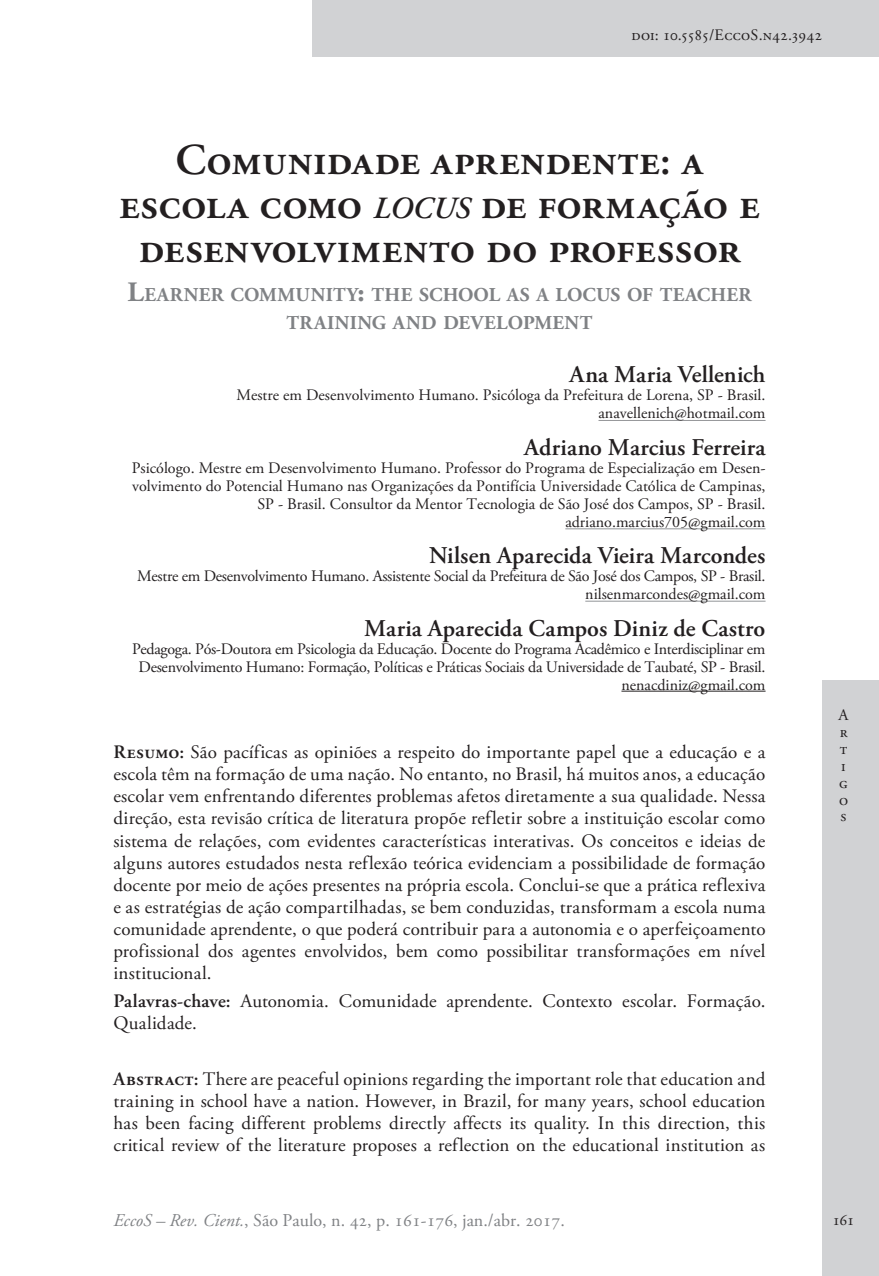
<style>
.page{position:relative;width:879px;height:1276px;background:#fff}
.page>*{position:absolute;margin:0;border:0;box-sizing:border-box;transform-origin:0 0}
.Ec_Titulo{font:600 44px/44px "Adobe Garamond Pro";color:#231f20;text-align:center}
.Ec_Autor{font:600 24px "Adobe Garamond Pro";color:#231f20}
.Ec_Titulo_inglês{font:700 19.6px/28px "Adobe Garamond Pro";letter-spacing:.02em;color:#808285;text-align:center}
.Ec_a_resumo{font:19px/22.2px "Adobe Garamond Pro";letter-spacing:.005em;color:#231f20;text-align:justify}
.t1{font:18px "Adobe Garamond Pro";color:#808285}
.Ec_Autor_creditos{font:16px/18px "Adobe Garamond Pro";color:#231f20;text-align:right}
.Ec_Autor_creditos-2{font:16px/18px "Adobe Garamond Pro";letter-spacing:-.02em;color:#231f20;text-align:center}
.Ec_xxCantoSsups{font:16px "Adobe Garamond Pro";letter-spacing:.005em;color:#231f20}
.Ec_zxPaginador{font:16px/16.8px "Adobe Garamond Pro";color:#231f20}
.s1{font-style:italic;font-size:30.8px}
.s2{font-size:28px}
.s3{font-weight:600}
.s4{font-style:italic}
</style>
<div class="page">
<div style="left:312px;top:0;width:567px;height:57px;background:#d1d2d4"></div>
<div style="left:822px;top:680px;width:57px;height:596px;background:#d1d2d4"></div>
<hr style="left:598px;top:420px;width:167px;height:1px;background:#939598">
<hr style="left:565px;top:528px;width:200px;height:1px;background:#939598">
<hr style="left:585px;top:601px;width:180px;height:1px;background:#939598">
<hr style="left:621px;top:691px;width:144px;height:1px;background:#231f20">
<p class="Ec_xxCantoSsups" style="left:631px;top:25px;width:192px">doi: 10.5585/EccoS.n42.3942</p>
<p class="Ec_Titulo" style="left:119px;top:138px;width:642px">Comunidade aprendente: a escola como <span class="s1">LOCUS</span> de formação e desenvolvimento do professor</p>
<p class="Ec_Titulo_inglês" style="left:127px;top:281px;width:625px"><span class="s2">L</span>EARNER COMMUNITY<span class="s2">:</span> THE SCHOOL AS A LOCUS OF TEACHER<br>TRAINING AND DEVELOPMENT</p>
<p class="Ec_Autor" style="left:569px;top:361px;width:197px">Ana Maria Vellenich</p>
<p class="Ec_Autor_creditos" style="left:236px;top:387px;width:530px">Mestre em Desenvolvimento Humano. Psicóloga da Prefeitura de Lorena, SP - Brasil.</p>
<p class="Ec_Autor_creditos" style="left:598px;top:405px;width:169px">anavellenich@hotmail.com</p>
<p class="Ec_Autor" style="left:524px;top:433px;width:243px">Adriano Marcius Ferreira</p>
<p class="Ec_Autor_creditos" style="left:132px;top:459px;width:635px">Psicólogo. Mestre em Desenvolvimento Humano. Professor do Programa de Especialização em Desen&shy;volvimento do Potencial Humano nas Organizações da Pontifícia Universidade Católica de Campinas,<br>SP - Brasil. Consultor da Mentor Tecnologia de São José dos Campos, SP - Brasil.</p>
<p class="Ec_Autor_creditos" style="left:565px;top:513px;width:202px">adriano.marcius705@gmail.com</p>
<p class="Ec_Autor" style="left:429px;top:542px;width:338px">Nilsen Aparecida Vieira Marcondes</p>
<p class="Ec_Autor_creditos-2" style="left:137px;top:567px;width:630px">Mestre em Desenvolvimento Humano. Assistente Social da Prefeitura de São José dos Campos, SP - Brasil.</p>
<p class="Ec_Autor_creditos" style="left:585px;top:585px;width:182px">nilsenmarcondes@gmail.com</p>
<p class="Ec_Autor" style="left:364px;top:614px;width:403px">Maria Aparecida Campos Diniz de Castro</p>
<p class="Ec_Autor_creditos-2" style="left:132px;top:640px;width:635px">Pedagoga. Pós-Doutora em Psicologia da Educação. Docente do Programa Acadêmico e Interdisciplinar em<br>Desenvolvimento Humano: Formação, Políticas e Práticas Sociais da Universidade de Taubaté, SP - Brasil.</p>
<p class="Ec_Autor_creditos" style="left:621px;top:676px;width:146px">nenacdiniz@gmail.com</p>
<p class="Ec_a_resumo" style="left:113px;top:741px;width:654px"><span class="s3">Resumo:</span> São pacíficas as opiniões a respeito do importante papel que a educação e a escola têm na formação de uma nação. No entanto, no Brasil, há muitos anos, a educação escolar vem enfrentando diferentes problemas afetos diretamente a sua qualidade. Nessa direção, esta revisão crítica de literatura propõe refletir sobre a instituição escolar como sistema de relações, com evidentes características interativas. Os conceitos e ideias de alguns autores estudados nesta reflexão teórica evidenciam a possibilidade de formação docente por meio de ações presentes na própria escola. Conclui-se que a prática reflexiva e as estratégias de ação compartilhadas, se bem conduzidas, transformam a escola numa comunidade aprendente, o que poderá contribuir para a autonomia e o aperfeiçoamento profissional dos agentes envolvidos, bem como possibilitar transformações em nível institucional.</p>
<p class="Ec_a_resumo" style="left:113px;top:990px;width:653px"><span class="s3">Palavras-chave:</span> Autonomia. Comunidade aprendente. Contexto escolar. Formação.<br>Qualidade.</p>
<p class="Ec_a_resumo" style="left:113px;top:1068px;width:653px"><span class="s3">Abstract:</span> There are peaceful opinions regarding the important role that education and training in school have a nation. However, in Brazil, for many years, school education has been facing different problems directly affects its quality. In this direction, this critical review of the literature proposes a reflection on the educational institution as</p>
<p class="Ec_zxPaginador" style="left:838px;top:707px;width:11px">A r t i g o s</p>
<p class="t1" style="left:113px;top:1209px;width:453px"><span class="s4">EccoS – Rev. Cient.</span>, São Paulo, n. 42, p. 161-176, jan./abr. 2017.</p>
<p class="Ec_zxPaginador" style="left:832px;top:1212px;width:24px">161</p>
</div>
